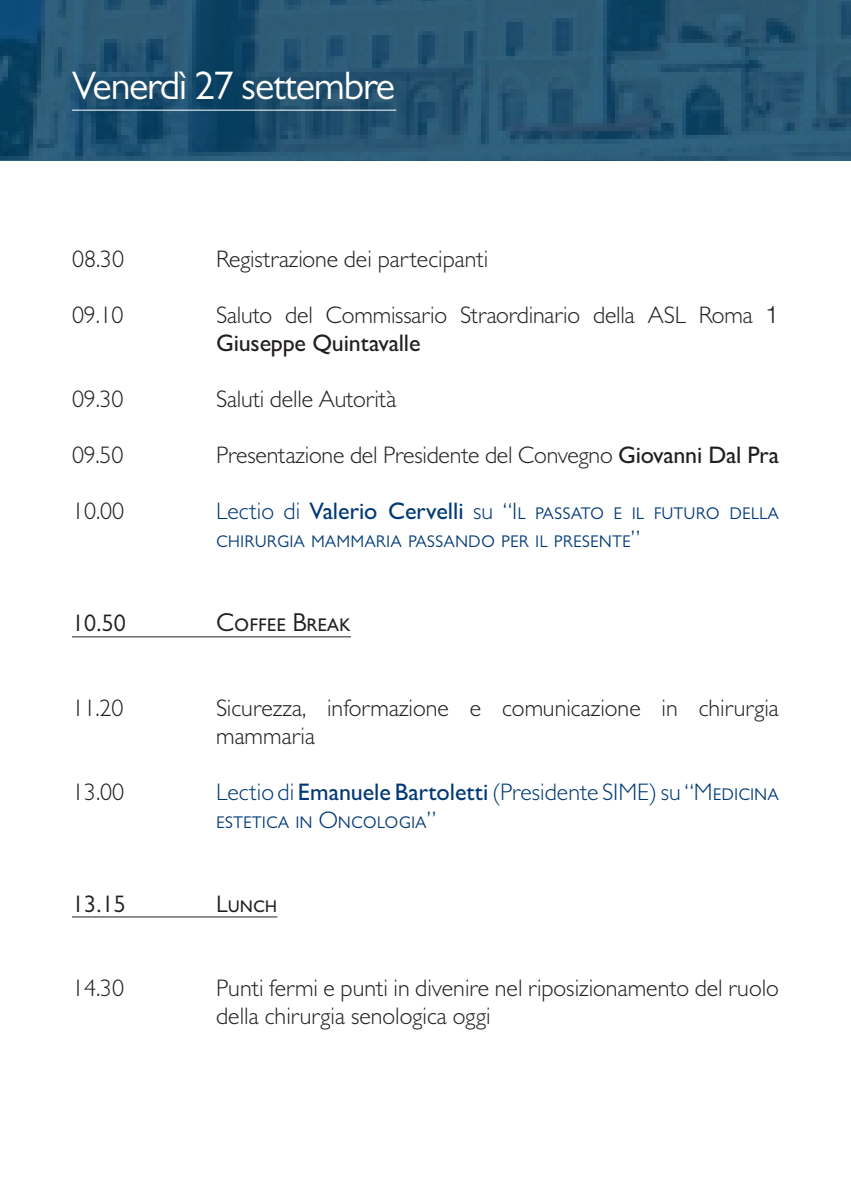
<style>
.page{position:relative;width:851px;height:1191px;background:#fff}
.page>*{position:absolute;margin:0;border:0;box-sizing:border-box;transform-origin:0 0}
.t1{font:40px "Gill Sans";letter-spacing:-.03em;color:#fff}
.t2{font:26px "Gill Sans";color:#231f20}
.No_Spacing{font:300 24px/28px "Gill Sans";letter-spacing:-.01em;color:#231f20}
.No_Spacing-2{font:300 24px/28px "Gill Sans";color:#013976}
.t3{font:24px "Gill Sans";color:#231f20}
.s1{font-family:"Helvetica Neue"}
.s2{font-weight:500}
</style>
<div class="page">
<hr style="left:72px;top:636px;width:279px;height:1px;background:#231f20">
<hr style="left:72px;top:916px;width:205px;height:1px;background:#231f20">
<img style="left:0;top:0;width:850px;height:160px">
<hr style="left:72px;top:110px;width:324px;height:1px;background:#fff">
<p class="t1" style="left:72px;top:63px;width:324px">Venerdì 27 settembre</p>
<p class="No_Spacing" style="left:72px;top:245px;width:54px">08.30</p>
<p class="No_Spacing" style="left:216px;top:245px;width:274px">Registrazione dei partecipanti</p>
<p class="No_Spacing" style="left:72px;top:301px;width:53px">09.10</p>
<p class="No_Spacing" style="left:216px;top:301px;width:564px">Saluto del Commissario Straordinario della ASL Roma <span class="s1">1<br></span><span class="s2">Giuseppe Quintavalle</span></p>
<p class="No_Spacing" style="left:72px;top:385px;width:53px">09.30</p>
<p class="No_Spacing" style="left:216px;top:385px;width:182px">Saluti delle Autorità</p>
<p class="No_Spacing" style="left:72px;top:441px;width:53px">09.50</p>
<p class="No_Spacing" style="left:216px;top:441px;width:564px">Presentazione del Presidente del Convegno <span class="s2">Giovanni Dal Pra</span></p>
<p class="No_Spacing" style="left:72px;top:497px;width:54px">10.00</p>
<p class="No_Spacing-2" style="left:216px;top:497px;width:564px">Lectio di <span class="s2">Valerio Cervelli</span> su “Il passato e il futuro della chirurgia mammaria passando per il presente”</p>
<p class="t3" style="left:72px;top:609px;width:55px">10.50</p>
<p class="t2" style="left:216px;top:608px;width:136px">Coffee Break</p>
<p class="No_Spacing" style="left:72px;top:693px;width:53px">11.20</p>
<p class="No_Spacing" style="left:216px;top:693px;width:564px">Sicurezza, informazione e comunicazione in chirurgia mammaria</p>
<p class="No_Spacing" style="left:72px;top:777px;width:54px">13.00</p>
<p class="No_Spacing-2" style="left:216px;top:777px;width:564px">Lectio di <span class="s2">Emanuele Bartoletti</span> (Presidente SIME) su “Medicina estetica in Oncologia”</p>
<p class="t3" style="left:72px;top:889px;width:55px">13.15</p>
<p class="t3" style="left:216px;top:889px;width:63px">Lunch</p>
<p class="No_Spacing" style="left:72px;top:973px;width:54px">14.30</p>
<p class="No_Spacing" style="left:216px;top:973px;width:564px">Punti fermi e punti in divenire nel riposizionamento del ruolo della chirurgia senologica oggi</p>
</div>
